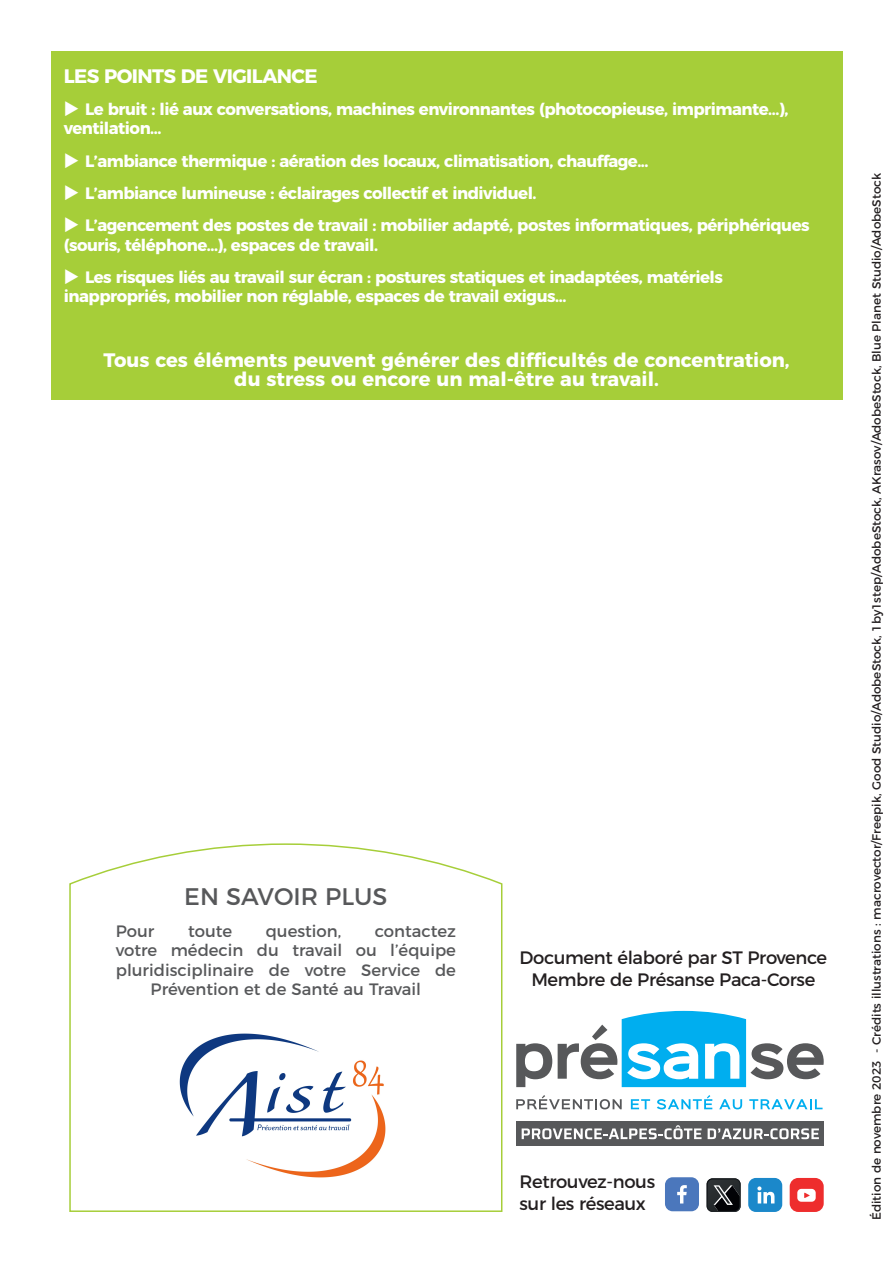
<style>
.page{position:relative;width:893px;height:1263px;background:#fff}
.page>*{position:absolute;margin:0;border:0;box-sizing:border-box;transform-origin:0 0}
.t1{font:24px "Montserrat";color:#57585a}
.t2{font:700 19.5px/19.5px "Montserrat";color:#fff;text-align:center}
.t3{font:700 19.5px "Montserrat";letter-spacing:-.03em;color:#fff}
.t4{font:18px/21.6px "Montserrat";letter-spacing:-.02em;color:#231f20}
.t5{font:700 16.5px/32.2px "Montserrat";letter-spacing:-.03em;color:#fff}
.t6{font:16.5px "Montserrat";color:#57585a}
.t7{font:12px "Montserrat";color:#231f20}
</style>
<div class="page">
<svg style="left:69px;top:843px;width:434px;height:369px"></svg>
<div style="left:665px;top:1177px;width:34px;height:34px;background:#4b77bc;border-radius:8px"></div>
<svg style="left:677px;top:1185px;width:10px;height:18px"></svg>
<div style="left:748px;top:1178px;width:34px;height:34px;background:#1b88ca;border-radius:8px"></div>
<svg style="left:757px;top:1186px;width:17px;height:17px"></svg>
<svg style="left:516px;top:1095px;width:106px;height:14px"></svg>
<svg style="left:631px;top:1099px;width:19px;height:10px"></svg>
<svg style="left:657px;top:1095px;width:55px;height:14px"></svg>
<svg style="left:719px;top:1099px;width:23px;height:10px"></svg>
<svg style="left:749px;top:1099px;width:73px;height:10px"></svg>
<svg style="left:516px;top:1043px;width:36px;height:44px"></svg>
<svg style="left:558px;top:1011px;width:266px;height:76px"></svg>
<div style="left:516px;top:1121px;width:308px;height:24px;background:#57585a"></div>
<svg style="left:522px;top:1125px;width:179px;height:14px"></svg>
<svg style="left:708px;top:1128px;width:111px;height:11px"></svg>
<div style="left:790px;top:1178px;width:34px;height:34px;background:#ee2d2d;border-radius:9px"></div>
<svg style="left:797px;top:1189px;width:19px;height:13px"></svg>
<svg style="left:707px;top:1178px;width:34px;height:34px"></svg>
<div style="left:51px;top:51px;width:791px;height:348px;background:#a6ce39"></div>
<img style="left:166px;top:1019px;width:240px;height:170px">
<p class="t3" style="left:64px;top:60px;width:255px">LES POINTS DE VIGILANCE</p>
<p class="t5" style="left:64px;top:98px;width:726px;line-height:19.5px;text-indent:21px">Le bruit : lié aux conversations, machines environnantes (photocopieuse, imprimante…), ventilation...</p>
<p class="t5" style="left:85px;top:143px;width:726px">L’ambiance thermique : aération des locaux, climatisation, chauffage...<br>L’ambiance lumineuse : éclairages collectif et individuel.<br>L’agencement des postes de travail : mobilier adapté, postes informatiques, périphériques</p>
<p class="t5" style="left:85px;top:227px;width:639px;text-indent:-21px">(souris, téléphone...), espaces de travail.<br>Les risques liés au travail sur écran : postures statiques et inadaptées, matériels</p>
<p class="t5" style="left:64px;top:279px;width:504px">inappropriés, mobilier non réglable, espaces de travail exigus...</p>
<p class="t2" style="left:103px;top:349px;width:688px">Tous ces éléments peuvent générer des difficultés de concentration, du stress ou encore un mal-être au travail.</p>
<h1 class="t1" style="left:184px;top:877px;width:205px">EN SAVOIR PLUS</h1>
<p class="t6" style="left:116px;top:918px;width:40px">Pour</p>
<p class="t6" style="left:188px;top:918px;width:46px">toute</p>
<p class="t6" style="left:266px;top:918px;width:77px">question,</p>
<p class="t6" style="left:375px;top:918px;width:82px">contactez</p>
<p class="t6" style="left:116px;top:937px;width:342px">votre médecin du travail ou l’équipe</p>
<p class="t6" style="left:116px;top:957px;width:342px">pluridisciplinaire de votre Service de</p>
<p class="t6" style="left:151px;top:976px;width:272px">Prévention et de Santé au Travail</p>
<p class="t4" style="left:519px;top:945px;width:309px;text-align:center">Document élaboré par ST Provence<br>Membre de Présanse Paca-Corse</p>
<p class="t4" style="left:519px;top:1169px;width:137px">Retrouvez-nous sur les réseaux</p>
<p class="t7" style="left:867px;top:1220px;width:1048px;rotate:-90deg">Édition de novembre 2023 - Crédits illustrations : macrovector/Freepik, Good Studio/AdobeStock, 1by1step/AdobeStock, AKrasov/AdobeStock, Blue Planet Studio/AdobeStock</p>
</div>
